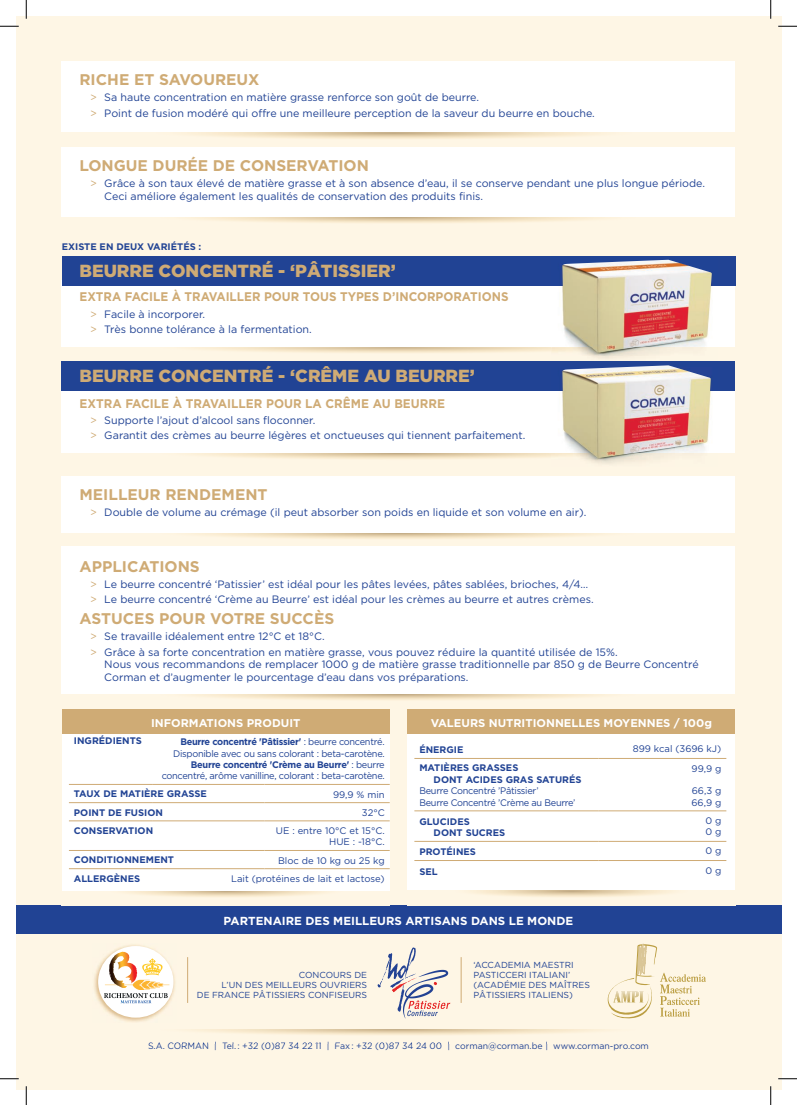
<style>
.page{position:relative;width:797px;height:1105px;background:#fff}
.page>*{position:absolute;margin:0;border:0;box-sizing:border-box;transform-origin:0 0}
.t1{font:900 17.5px "Gotham";color:#cfab75}
.t2{font:700 15.5px "Gotham";color:#cfab75}
.t3{font:700 12.5px "Gotham";color:#cfab75;scale:.94 1}
.t4{font:700 12.5px "Gotham";color:#cfab75;scale:.95 1}
.t5{font:700 11.62px "Gotham";color:#fff}
.t6{font:700 11.25px "Gotham";color:#fff}
.t7{font:10.75px/15.2px "Gotham";color:#214394}
.t8{font:9.5px/11.4px "Gotham";letter-spacing:-.03em;color:#214394}
.t9{font:700 9.5px/11.4px "Gotham";color:#214394}
.t10{font:9.5px/11.4px "Gotham";color:#214394;text-align:right}
.t11{font:8.75px/10px "Gotham";color:#214394;text-align:right}
.s1{color:#cfab75}
.s2{font-weight:700}
</style>
<div class="page">
<div style="left:16px;top:16px;width:765px;height:1073px;background:#fef6e5"></div>
<div style="left:62px;top:62px;width:673px;height:70px;background:#fff"></div>
<div style="left:62px;top:148px;width:673px;height:69px;background:#fff"></div>
<img style="left:61px;top:533px;width:544px;height:14px">
<div style="left:62px;top:476px;width:673px;height:57px;background:#fff"></div>
<div style="left:407px;top:709px;width:328px;height:25px;background:#cfab75"></div>
<div style="left:407px;top:734px;width:328px;height:157px;background:#fff"></div>
<hr style="left:414px;top:758px;width:184px;height:1px;background:#cfab75">
<hr style="left:598px;top:758px;width:128px;height:1px;background:#cfab75">
<hr style="left:414px;top:810px;width:184px;height:1px;background:#cfab75">
<hr style="left:598px;top:810px;width:128px;height:1px;background:#cfab75">
<hr style="left:414px;top:841px;width:184px;height:1px;background:#cfab75">
<hr style="left:598px;top:841px;width:128px;height:1px;background:#cfab75">
<hr style="left:414px;top:860px;width:184px;height:1px;background:#cfab75">
<hr style="left:598px;top:860px;width:128px;height:1px;background:#cfab75">
<div style="left:16px;top:906px;width:765px;height:28px;background:#214394"></div>
<div style="left:62px;top:546px;width:673px;height:148px;background:#fff"></div>
<img style="left:149px;top:1042px;width:398px;height:1px">
<img style="left:94px;top:944px;width:81px;height:78px">
<div style="left:98px;top:946px;width:75px;height:72px;background:#fff;border-radius:50%"></div>
<img style="left:109px;top:952px;width:18px;height:6px">
<svg style="left:104px;top:958px;width:65px;height:45px"></svg>
<hr style="left:187px;top:957px;width:1px;height:46px;background:#cfab75">
<svg style="left:377px;top:947px;width:73px;height:71px"></svg>
<hr style="left:461px;top:957px;width:1px;height:46px;background:#cfab75">
<svg style="left:607px;top:943px;width:99px;height:76px"></svg>
<div style="left:62px;top:280px;width:673px;height:67px;background:#fff"></div>
<div style="left:62px;top:256px;width:673px;height:29px;background:#214394"></div>
<div style="left:62px;top:384px;width:673px;height:69px;background:#fff"></div>
<div style="left:62px;top:362px;width:673px;height:29px;background:#214394"></div>
<div style="left:62px;top:726px;width:328px;height:165px;background:#fff"></div>
<hr style="left:69px;top:784px;width:83px;height:1px;background:#cfab75">
<hr style="left:152px;top:784px;width:112px;height:1px;background:#cfab75">
<hr style="left:264px;top:784px;width:126px;height:1px;background:#cfab75">
<hr style="left:69px;top:802px;width:83px;height:1px;background:#cfab75">
<hr style="left:152px;top:802px;width:112px;height:1px;background:#cfab75">
<hr style="left:264px;top:802px;width:126px;height:1px;background:#cfab75">
<hr style="left:69px;top:820px;width:83px;height:1px;background:#cfab75">
<hr style="left:152px;top:820px;width:112px;height:1px;background:#cfab75">
<hr style="left:264px;top:820px;width:126px;height:1px;background:#cfab75">
<hr style="left:69px;top:850px;width:83px;height:1px;background:#cfab75">
<hr style="left:152px;top:850px;width:112px;height:1px;background:#cfab75">
<hr style="left:264px;top:850px;width:126px;height:1px;background:#cfab75">
<hr style="left:69px;top:868px;width:83px;height:1px;background:#cfab75">
<hr style="left:152px;top:868px;width:112px;height:1px;background:#cfab75">
<hr style="left:264px;top:868px;width:126px;height:1px;background:#cfab75">
<div style="left:62px;top:709px;width:328px;height:25px;background:#cfab75"></div>
<img style="left:551px;top:347px;width:123px;height:9px">
<img style="left:562px;top:260px;width:149px;height:93px">
<img style="left:551px;top:356px;width:166px;height:110px">
<img style="left:562px;top:365px;width:148px;height:93px">
<svg style="left:0;top:25px;width:19px;height:2px"></svg>
<svg style="left:778px;top:25px;width:19px;height:2px"></svg>
<svg style="left:0;top:1078px;width:19px;height:1px"></svg>
<svg style="left:778px;top:1078px;width:19px;height:1px"></svg>
<svg style="left:25px;top:0;width:2px;height:19px"></svg>
<svg style="left:25px;top:1086px;width:2px;height:19px"></svg>
<svg style="left:770px;top:0;width:1px;height:19px"></svg>
<svg style="left:770px;top:1086px;width:1px;height:19px"></svg>
<h2 class="t2" style="left:79px;top:71px;width:181px">RICHE ET SAVOUREUX</h2>
<p class="t7" style="left:90px;top:90px;width:506px"><span class="s1">&gt;</span> Sa haute concentration en matière grasse renforce son goût de beurre.<br><span class="s1">&gt;</span> Point de fusion modéré qui offre une meilleure perception de la saveur du beurre en bouche.</p>
<h2 class="t2" style="left:79px;top:157px;width:291px">LONGUE DURÉE DE CONSERVATION</h2>
<p class="t7" style="left:104px;top:177px;width:602px;line-height:12.8px;text-indent:-14px"><span class="s1">&gt;</span> Grâce à son taux élevé de matière grasse et à son absence d’eau, il se conserve pendant une plus longue période.<br>Ceci améliore également les qualités de conservation des produits finis.</p>
<p class="t9" style="left:62px;top:240px;width:141px">EXISTE EN DEUX VARIÉTÉS :</p>
<h1 class="t1" style="left:79px;top:261px;width:318px">BEURRE CONCENTRÉ - ‘PÂTISSIER’</h1>
<p class="t3" style="left:79px;top:290px;width:458px">EXTRA FACILE À TRAVAILLER POUR TOUS TYPES D’INCORPORATIONS</p>
<p class="t7" style="left:90px;top:306px;width:223px"><span class="s1">&gt;</span> Facile à incorporer.<br><span class="s1">&gt;</span> Très bonne tolérance à la fermentation.</p>
<h1 class="t1" style="left:79px;top:366px;width:397px">BEURRE CONCENTRÉ - ‘CRÊME AU BEURRE’</h1>
<p class="t4" style="left:79px;top:396px;width:386px">EXTRA FACILE À TRAVAILLER POUR LA CRÊME AU BEURRE</p>
<p class="t7" style="left:90px;top:412px;width:437px"><span class="s1">&gt;</span> Supporte l’ajout d’alcool sans floconner.<br><span class="s1">&gt;</span> Garantit des crèmes au beurre légères et onctueuses qui tiennent parfaitement.</p>
<h2 class="t2" style="left:79px;top:485px;width:190px">MEILLEUR RENDEMENT</h2>
<p class="t7" style="left:90px;top:504px;width:497px"><span class="s1">&gt;</span> Double de volume au crémage (il peut absorber son poids en liquide et son volume en air).</p>
<h2 class="t2" style="left:79px;top:557px;width:122px">APPLICATIONS</h2>
<p class="t7" style="left:90px;top:576px;width:505px"><span class="s1">&gt;</span> Le beurre concentré ‘Patissier’ est idéal pour les pâtes levées, pâtes sablées, brioches, 4/4… <span class="s1">&gt;</span> Le beurre concentré ‘Crème au Beurre’ est idéal pour les crèmes au beurre et autres crèmes.</p>
<h2 class="t2" style="left:79px;top:610px;width:256px">ASTUCES POUR VOTRE SUCCÈS</h2>
<p class="t7" style="left:90px;top:629px;width:529px"><span class="s1">&gt;</span> Se travaille idéalement entre 12°C et 18°C.<br><span class="s1">&gt;</span> Grâce à sa forte concentration en matière grasse, vous pouvez réduire la quantité utilisée de 15%.</p>
<p class="t7" style="left:104px;top:658px;width:596px;line-height:12.8px">Nous vous recommandons de remplacer 1000 g de matière grasse traditionnelle par 850 g de Beurre Concentré<br>Corman et d’augmenter le pourcentage d’eau dans vos préparations.</p>
<p class="t6" style="left:151px;top:716px;width:151px">INFORMATIONS PRODUIT</p>
<p class="t9" style="left:74px;top:735px;width:69px">INGRÉDIENTS</p>
<p class="t8" style="left:162px;top:736px;width:224px;text-align:right"><span class="s2">Beurre concentré 'Pâtissier'</span> : beurre concentré.<br>Disponible avec ou sans colorant : beta-carotène.<br><span class="s2">Beurre concentré 'Crème au Beurre'</span> : beurre concentré, arôme vanilline, colorant : beta-carotène.</p>
<p class="t9" style="left:74px;top:788px;width:134px">TAUX DE MATIÈRE GRASSE</p>
<p class="t8" style="left:333px;top:788px;width:53px">99,9 % min</p>
<p class="t9" style="left:74px;top:806px;width:90px">POINT DE FUSION</p>
<p class="t8" style="left:362px;top:806px;width:24px">32°C</p>
<p class="t9" style="left:74px;top:824px;width:81px">CONSERVATION</p>
<p class="t10" style="left:276px;top:825px;width:110px">UE : entre 10°C et 15°C.<br>HUE : -18°C.</p>
<p class="t9" style="left:74px;top:854px;width:102px">CONDITIONNEMENT</p>
<p class="t10" style="left:278px;top:854px;width:108px">Bloc de 10 kg ou 25 kg</p>
<p class="t9" style="left:74px;top:872px;width:68px">ALLERGÈNES</p>
<p class="t10" style="left:231px;top:872px;width:155px">Lait (protéines de lait et lactose)</p>
<p class="t6" style="left:431px;top:716px;width:283px">VALEURS NUTRITIONNELLES MOYENNES / 100g</p>
<p class="t9" style="left:419px;top:744px;width:46px">ÉNERGIE</p>
<p class="t10" style="left:633px;top:743px;width:90px">899 kcal (3696 kJ)</p>
<p class="t9" style="left:433px;top:762px;width:149px;text-indent:-14px">MATIÈRES GRASSES<br>DONT ACIDES GRAS SATURÉS</p>
<p class="t8" style="left:419px;top:785px;width:158px">Beurre Concentré ’Pâtissier’<br>Beurre Concentré ’Crème au Beurre’</p>
<p class="t8" style="left:691px;top:762px;width:31px">99,9 g</p>
<p class="t8" style="left:691px;top:785px;width:31px">66,3 g<br>66,9 g</p>
<p class="t9" style="left:433px;top:815px;width:73px;text-indent:-14px">GLUCIDES<br>DONT SUCRES</p>
<p class="t8" style="left:705px;top:815px;width:17px">0 g<br>0 g</p>
<p class="t9" style="left:419px;top:846px;width:58px">PROTÉINES</p>
<p class="t8" style="left:705px;top:845px;width:17px">0 g</p>
<p class="t9" style="left:419px;top:865px;width:20px">SEL</p>
<p class="t8" style="left:705px;top:864px;width:17px">0 g</p>
<p class="t5" style="left:224px;top:914px;width:351px">PARTENAIRE DES MEILLEURS ARTISANS DANS LE MONDE</p>
<p class="t11" style="left:197px;top:970px;width:172px">CONCOURS DE<br>L’UN DES MEILLEURS OUVRIERS<br>DE FRANCE PÂTISSIERS CONFISEURS</p>
<p class="t11" style="left:473px;top:960px;width:118px;text-align:left">‘ACCADEMIA MAESTRI<br>PASTICCERI ITALIANI’ (ACADÉMIE DES MAÎTRES<br>PÂTISSIERS ITALIENS)</p>
<p class="t11" style="left:148px;top:1040px;width:502px">S.A. CORMAN | Tel. : +32 (0)87 34 22 11 | Fax : +32 (0)87 34 24 00 | corman@corman.be | www.corman-pro.com</p>
</div>
